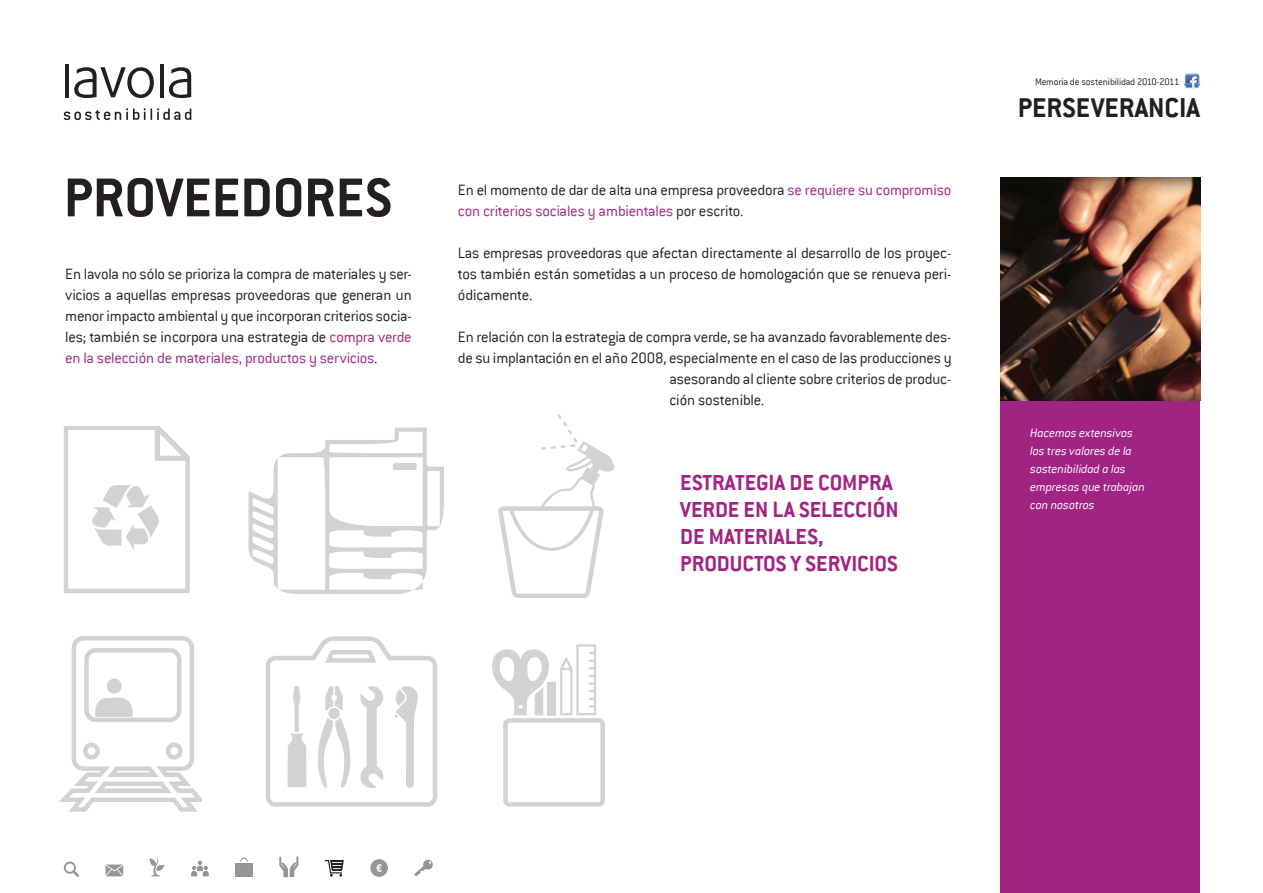
<style>
.page{position:relative;width:1263px;height:893px;background:#fff}
.page>*{position:absolute;margin:0;border:0;box-sizing:border-box;transform-origin:0 0}
.t1{font:700 60px "Conduit ITC";color:#231f20}
.t2{font:700 30px "Conduit ITC";color:#231f20}
.t3{font:700 24px/27px "Conduit ITC";letter-spacing:-.01em;color:#a12483}
.t4{font:300 16.5px/21px "Conduit ITC";letter-spacing:-.015em;color:#231f20;text-align:justify}
.t5{font:300 16.5px/21px "Conduit ITC";letter-spacing:-.015em;color:#a12483}
.t6{font:italic 300 13.5px/18px "Conduit ITC";letter-spacing:-.015em;color:#fff}
.t7{font:300 10.5px "Conduit ITC";letter-spacing:-.02em;color:#231f20}
.s1{color:#a12483}
.s2{color:#231f20}
</style>
<div class="page">
<svg style="left:1185px;top:75px;width:15px;height:14px"></svg>
<img style="left:1185px;top:74px;width:14px;height:3px">
<svg style="left:64px;top:108px;width:127px;height:12px"></svg>
<svg style="left:169px;top:67px;width:22px;height:31px"></svg>
<hr style="left:160px;top:64px;width:4px;height:33px;background:#231f20">
<svg style="left:74px;top:67px;width:80px;height:31px"></svg>
<hr style="left:65px;top:64px;width:4px;height:33px;background:#231f20">
<div style="left:503px;top:718px;width:102px;height:89px;border:4px solid #d1d2d4;border-radius:4px"></div>
<div style="left:1000px;top:177px;width:200px;height:716px;background:#a12483"></div>
<svg style="left:240px;top:858px;width:8px;height:4px"></svg>
<div style="left:235px;top:863px;width:18px;height:5px;background:#939598"></div>
<div style="left:235px;top:869px;width:18px;height:7px;background:#939598"></div>
<svg style="left:106px;top:864px;width:17px;height:12px"></svg>
<svg style="left:191px;top:861px;width:18px;height:15px"></svg>
<div style="left:370px;top:859px;width:18px;height:18px;background:#939598;border-radius:50%"></div>
<svg style="left:376px;top:864px;width:6px;height:8px"></svg>
<svg style="left:150px;top:857px;width:15px;height:19px"></svg>
<svg style="left:64px;top:862px;width:15px;height:15px"></svg>
<svg style="left:279px;top:856px;width:19px;height:21px"></svg>
<svg style="left:325px;top:860px;width:19px;height:17px"></svg>
<svg style="left:414px;top:859px;width:19px;height:17px"></svg>
<svg style="left:64px;top:426px;width:126px;height:167px"></svg>
<svg style="left:249px;top:428px;width:195px;height:166px"></svg>
<svg style="left:498px;top:414px;width:116px;height:184px"></svg>
<svg style="left:59px;top:636px;width:143px;height:176px"></svg>
<svg style="left:265px;top:636px;width:172px;height:171px"></svg>
<div style="left:547px;top:682px;width:9px;height:33px;background:#d1d2d4"></div>
<svg style="left:560px;top:644px;width:36px;height:71px"></svg>
<svg style="left:492px;top:649px;width:57px;height:66px"></svg>
<img style="left:1000px;top:177px;width:200px;height:223px">
<h1 class="t1" style="left:64px;top:163px;width:329px">PROVEEDORES</h1>
<p class="t4" style="left:65px;top:264px;width:348px">En lavola no sólo se prioriza la compra de materiales y ser&shy;vicios a aquellas empresas proveedoras que generan un menor impacto ambiental y que incorporan criterios socia&shy;les; también se incorpora una estrategia de <span class="s1">compra verde en la selección de materiales, productos y servicios</span>.</p>
<p class="t5" style="left:458px;top:180px;width:495px"><span class="s2">En el momento de dar de alta una empresa proveedora</span> se requiere su compromiso con criterios sociales y ambientales <span class="s2">por escrito.</span></p>
<p class="t4" style="left:458px;top:243px;width:495px">Las empresas proveedoras que afectan directamente al desarrollo de los proyec&shy;tos también están sometidas a un proceso de homologación que se renueva peri&shy;ódicamente.</p>
<p class="t4" style="left:458px;top:327px;width:495px">En relación con la estrategia de compra verde, se ha avanzado favorablemente des-</p>
<p class="t4" style="left:458px;top:348px;width:495px">de su implantación en el año 2008, especialmente en el caso de las producciones y</p>
<p class="t4" style="left:669px;top:369px;width:283px">asesorando al cliente sobre criterios de produc-</p>
<p class="t4" style="left:669px;top:390px;width:96px">ción sostenible.</p>
<h3 class="t3" style="left:680px;top:468px;width:152px;text-indent:76px">GIA DE COMPRA<br>VERDEENLASELECCI</h3>
<h3 class="t3" style="left:680px;top:468px;width:12px">ESTRATE</h3>
<h3 class="t3" style="left:873px;top:495px;width:24px">ÓN</h3>
<h3 class="t3" style="left:680px;top:522px;width:41px">DE MATERIALES</h3>
<h3 class="t3" style="left:818px;top:522px;width:7px">,</h3>
<h3 class="t3" style="left:680px;top:549px;width:62px">PRODUCTOS</h3>
<h3 class="t3" style="left:790px;top:549px;width:27px">Y SERVICIOS</h3>
<p class="t7" style="left:1035px;top:76px;width:146px">Memoria de sostenibilidad 2010-2011</p>
<h2 class="t2" style="left:1018px;top:90px;width:184px">PERSEVERANCIA</h2>
<p class="t6" style="left:1030px;top:424px;width:116px">Hacemos extensivos los tres valores de la sostenibilidad a las empresas que trabajan con nosotros</p>
</div>
